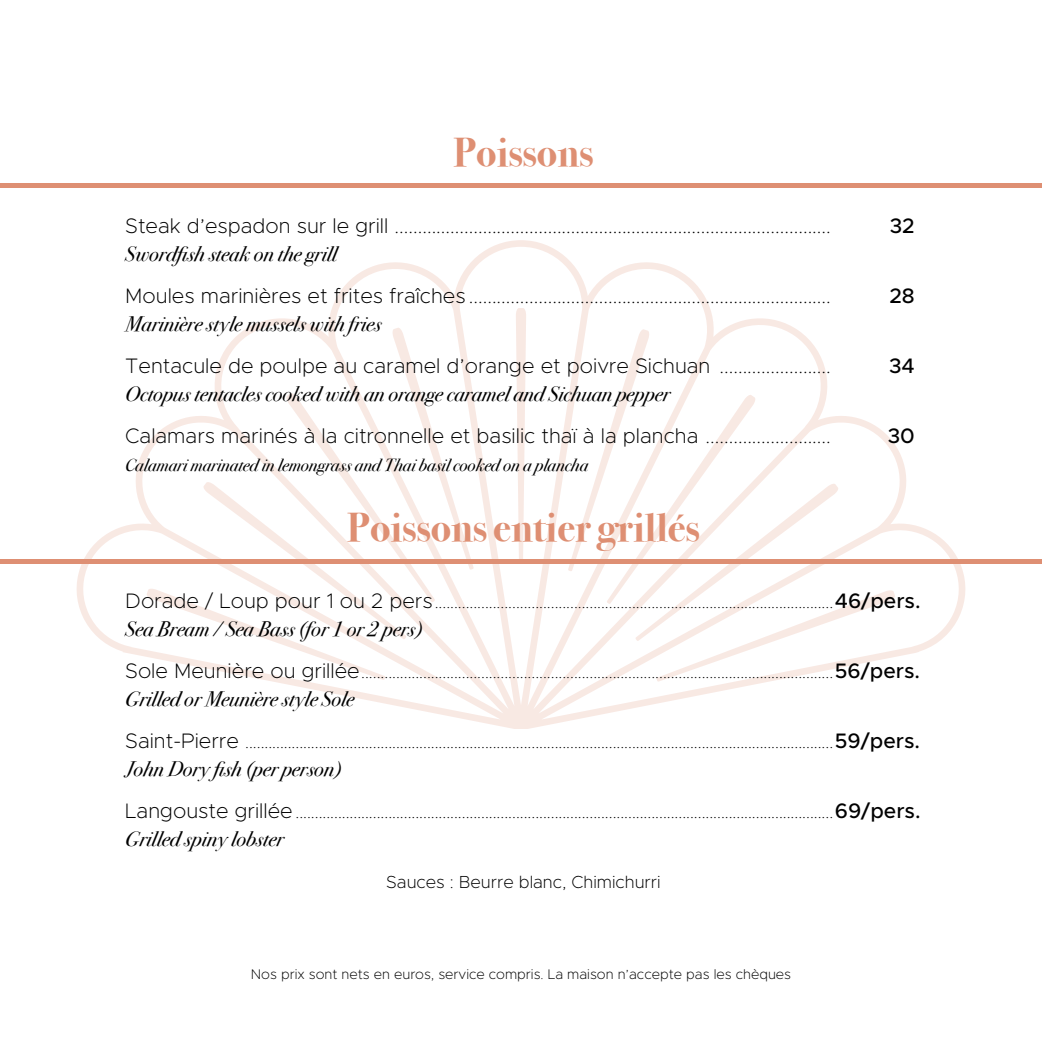
<style>
.page{position:relative;width:1042px;height:1042px;background:#fff}
.page>*{position:absolute;margin:0;border:0;box-sizing:border-box;transform-origin:0 0}
.t1{font:700 40.25px "Bodoni Svty Two ITCTT";color:#de8f73}
.t2{font:200 21px "Metropolis";color:#000}
.t3{font:italic 21px "Bodoni Svty Two ITCTT";color:#000}
.t4{font:500 21px "Metropolis";color:#000}
.t5{font:200 17.5px "Metropolis";color:#000}
.t6{font:italic 17.5px "Bodoni Svty Two ITCTT";color:#000}
.t7{font:200 14px "Metropolis";color:#000}
.s1{font-size:21px}
.s2{font-weight:500;font-size:21px}
</style>
<div class="page">
<svg style="left:77px;top:240px;width:888px;height:489px"></svg>
<svg style="left:516px;top:308px;width:10px;height:250px"></svg>
<svg style="left:146px;top:327px;width:328px;height:353px"></svg>
<svg style="left:568px;top:329px;width:327px;height:353px"></svg>
<div style="left:0;top:183px;width:1042px;height:5px;background:#de8f73"></div>
<div style="left:0;top:558px;width:1042px;height:5px;background:#de8f73"></div>
<h1 class="t1" style="left:453px;top:119px;width:141px">Poissons</h1>
<p class="t2" style="left:125px;top:213px;width:707px">Steak d’espadon sur le grill ..............................................................................................</p>
<p class="t4" style="left:890px;top:212px;width:26px">32</p>
<p class="t3" style="left:125px;top:235px;width:213px">Swordfish steak on the grill</p>
<p class="t2" style="left:125px;top:283px;width:707px">Moules marinières et frites fraîches ..............................................................................</p>
<p class="t4" style="left:889px;top:282px;width:27px">28</p>
<p class="t3" style="left:125px;top:305px;width:258px">Marinière style mussels with fries</p>
<p class="t2" style="left:125px;top:353px;width:707px">Tentacule de poulpe au caramel d’orange et poivre Sichuan ........................</p>
<p class="t4" style="left:889px;top:352px;width:27px">34</p>
<p class="t3" style="left:125px;top:375px;width:546px">Octopus tentacles cooked with an orange caramel and Sichuan pepper</p>
<p class="t2" style="left:125px;top:423px;width:707px">Calamars marinés à la citronnelle et basilic thaï à la plancha ...........................</p>
<p class="t4" style="left:887px;top:422px;width:29px">30</p>
<p class="t6" style="left:125px;top:450px;width:464px">Calamari marinated in lemongrass and Thai basil cooked on a plancha</p>
<h1 class="t1" style="left:347px;top:494px;width:354px">Poissons entier grillés</h1>
<p class="t5" style="left:125px;top:591px;width:797px"><span class="s1">Dorade / Loup pour 1 ou 2 pers</span>.......................................................................................................<span class="s2">46/pers.</span></p>
<p class="t3" style="left:125px;top:611px;width:298px">Sea Bream / Sea Bass (for 1 or 2 pers)</p>
<p class="t5" style="left:125px;top:661px;width:796px"><span class="s1">Sole Meunière ou grillée</span>..........................................................................................................................<span class="s2">56/pers.</span></p>
<p class="t3" style="left:125px;top:681px;width:230px">Grilled or Meunière style Sole</p>
<p class="t5" style="left:125px;top:731px;width:796px"><span class="s1">Saint-Pierre</span> ........................................................................................................................................................<span class="s2">59/pers.</span></p>
<p class="t3" style="left:125px;top:751px;width:218px">John Dory fish (per person)</p>
<p class="t5" style="left:125px;top:801px;width:797px"><span class="s1">Langouste grillée</span> ...........................................................................................................................................<span class="s2">69/pers.</span></p>
<p class="t3" style="left:125px;top:821px;width:160px">Grilled spiny lobster</p>
<p class="t5" style="left:386px;top:871px;width:276px">Sauces : Beurre blanc, Chimichurri</p>
<p class="t7" style="left:251px;top:965px;width:542px">Nos prix sont nets en euros, service compris. La maison n’accepte pas les chèques</p>
</div>
